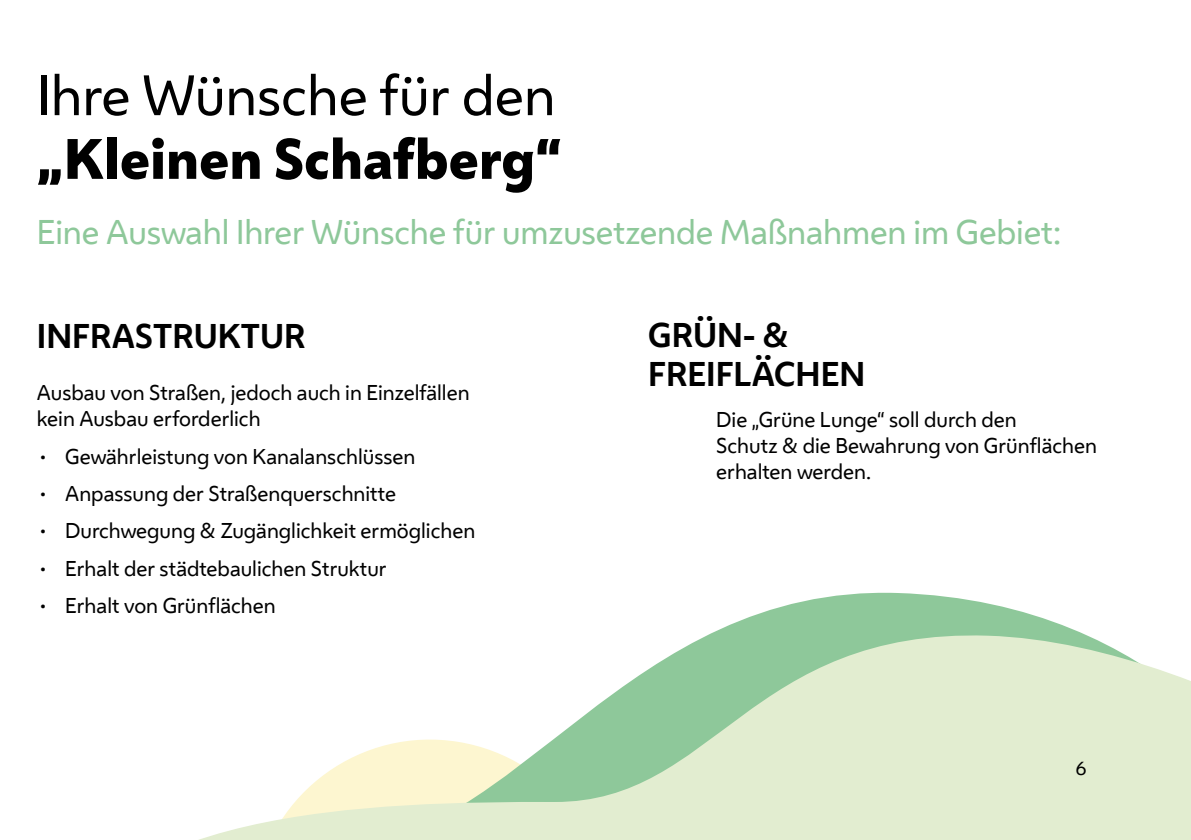
<style>
.page{position:relative;width:1191px;height:840px;background:#fff}
.page>*{position:absolute;margin:0;border:0;box-sizing:border-box;transform-origin:0 0}
.t1{font:800 53px "Wiener Melange";color:#000}
.t2{font:53px "Wiener Melange";color:#000}
.t3{font:32px "Wiener Melange";letter-spacing:-.005em;color:#8ec89a}
.t4{font:700 32px/38.4px "Wiener Melange";color:#000}
.t5{font:20px/26px "Wiener Melange";color:#000}
.t6{font:18px "Wiener Melange";color:#000}
</style>
<div class="page">
<svg style="left:725px;top:592px;width:342px;height:35px;fill:#8ec89a"></svg>
<svg style="left:201px;top:627px;width:990px;height:212px;fill:#e2edd0"></svg>
<h1 class="t2" style="left:37px;top:62px;width:520px">Ihre Wünsche für den</h1>
<h1 class="t1" style="left:37px;top:124px;width:526px">„Kleinen Schafberg“</h1>
<h2 class="t3" style="left:37px;top:211px;width:1026px">Eine Auswahl Ihrer Wünsche für umzusetzende Maßnahmen im Gebiet:</h2>
<h2 class="t4" style="left:37px;top:317px;width:270px">INFRASTRUKTUR</h2>
<p class="t5" style="left:37px;top:380px;width:434px">Ausbau von Straßen, jedoch auch in Einzelfällen kein Ausbau erforderlich</p>
<p class="t5" style="left:37px;top:443px;width:380px">• Gewährleistung von Kanalanschlüssen</p>
<p class="t5" style="left:37px;top:480px;width:361px">• Anpassung der Straßenquerschnitte</p>
<p class="t5" style="left:37px;top:518px;width:440px">• Durchwegung &amp; Zugänglichkeit ermöglichen</p>
<p class="t5" style="left:37px;top:555px;width:351px">• Erhalt der städtebaulichen Struktur</p>
<p class="t5" style="left:37px;top:592px;width:240px">• Erhalt von Grünflächen</p>
<h2 class="t4" style="left:648px;top:317px;width:219px">GRÜN- &amp;<br>FREIFLÄCHEN</h2>
<p class="t5" style="left:716px;top:406px;width:382px">Die „Grüne Lunge“ soll durch den<br>Schutz &amp; die Bewahrung von Grünflächen erhalten werden.</p>
<p class="t6" style="left:1075px;top:756px;width:12px">6</p>
</div>
